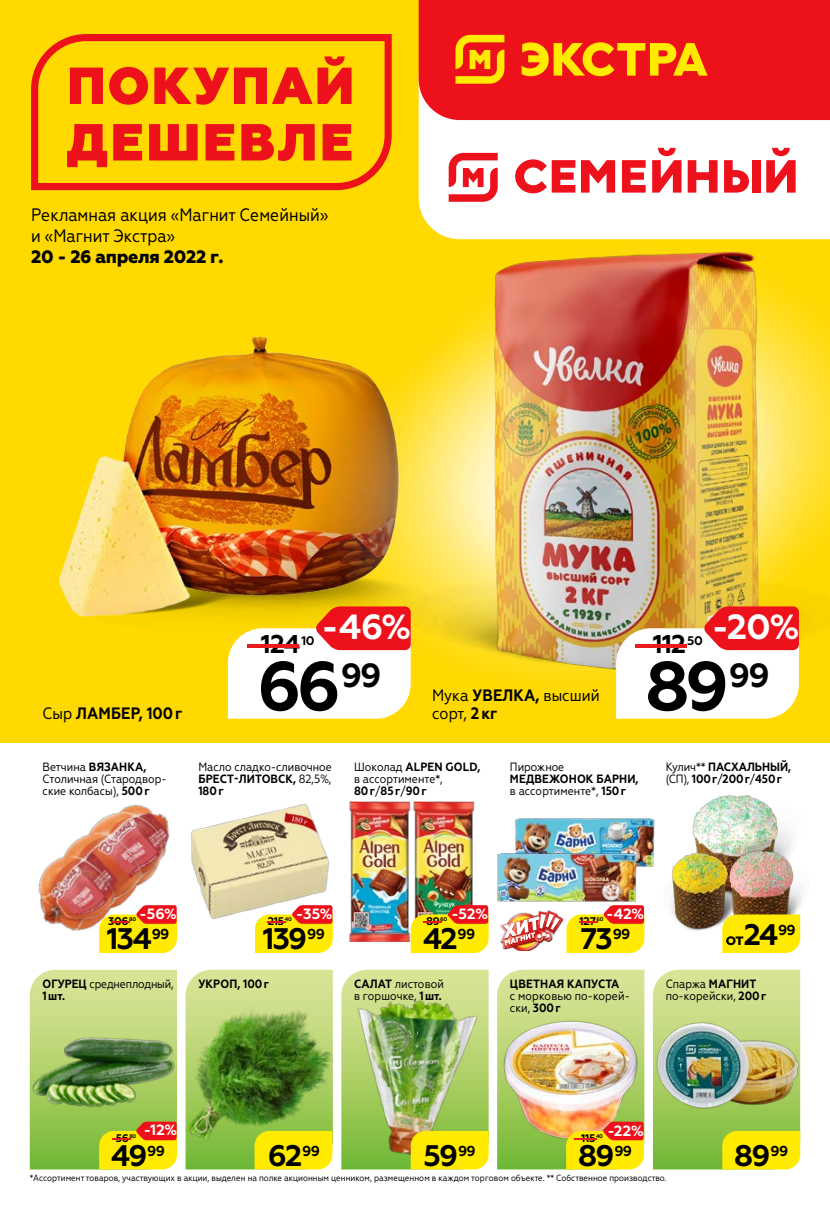
<style>
.page{position:relative;width:830px;height:1212px;background:#fff}
.page>*{position:absolute;margin:0;border:0;box-sizing:border-box;transform-origin:0 0}
.t1{font:700 69px "Geometria";color:#000}
.t2{font:700 34.95px "Geometria";color:#fff}
.t3{font:700 29.7px "Geometria";letter-spacing:-.06em;color:#000}
.t4{font:700 25.65px "Geometria";letter-spacing:-.03em;color:#000}
.t5{font:18px/21px "Geometria Narrow";color:#000}
.t6{font:800 18px "Geometria";letter-spacing:-.02em;color:#000}
.t7{font:16.5px/18px "Geometria Narrow";color:#000}
.t8{font:700 16.5px "Geometria Narrow";letter-spacing:.01em;color:#000}
.t9{font:700 14.85px "Geometria";color:#fff}
.t10{font:700 12.45px "Geometria";color:#000}
.t11{font:12px/12px "Geometria Narrow";color:#000}
.t12{font:700 12px/12px "Geometria Narrow";letter-spacing:.01em;color:#000}
.t13{font:700 11.1px "Geometria";letter-spacing:-.03em;color:#000}
.t14{font:9px "Geometria Narrow";color:#000}
.t15{font:700 5.4px "Geometria";color:#000}
.s1{font-weight:400}
.s2{font-size:25.65px;color:#ea1a1f}
.s3{font-weight:700}
.s4{color:#ea1a1f}
.s5{font-size:11.1px;color:#ea1a1f}
</style>
<div class="page">
<div style="left:0;top:0;width:829px;height:743px;background:#ffd900"></div>
<img style="left:500px;top:911px;width:62px;height:39px">
<img style="left:503px;top:913px;width:56px;height:32px">
<div style="left:418px;top:120px;width:411px;height:80px;background:#fff"></div>
<div style="left:751px;top:160px;width:9px;height:33px;background:#ed111c"></div>
<svg style="left:723px;top:160px;width:25px;height:33px"></svg>
<svg style="left:687px;top:160px;width:30px;height:33px"></svg>
<svg style="left:621px;top:160px;width:24px;height:33px"></svg>
<svg style="left:515px;top:159px;width:100px;height:34px;background:#f4777d"></svg>
<svg style="left:765px;top:148px;width:30px;height:45px"></svg>
<svg style="left:651px;top:148px;width:30px;height:45px"></svg>
<svg style="left:448px;top:153px;width:49px;height:47px;background:#f57d83"></svg>
<div style="left:418px;top:0;width:411px;height:120px;background:#ed111c"></div>
<svg style="left:521px;top:42px;width:186px;height:34px;background:#f6820d"></svg>
<svg style="left:455px;top:35px;width:49px;height:49px;background:#f6880c"></svg>
<img style="left:59px;top:336px;width:246px;height:281px">
<img style="left:693px;top:795px;width:91px;height:46px">
<img style="left:692px;top:824px;width:77px;height:22px">
<img style="left:671px;top:846px;width:51px;height:85px">
<img style="left:722px;top:841px;width:80px;height:103px">
<img style="left:722px;top:848px;width:75px;height:66px">
<img style="left:488px;top:991px;width:1px;height:168px">
<img style="left:147px;top:1089px;width:203px;height:81px">
<img style="left:515px;top:818px;width:140px;height:49px">
<img style="left:497px;top:848px;width:145px;height:54px">
<img style="left:38px;top:804px;width:140px;height:135px">
<img style="left:191px;top:804px;width:138px;height:115px">
<img style="left:414px;top:802px;width:61px;height:103px">
<img style="left:349px;top:802px;width:65px;height:140px">
<img style="left:305px;top:356px;width:76px;height:250px">
<img style="left:381px;top:200px;width:448px;height:313px">
<img style="left:359px;top:513px;width:440px;height:178px">
<img style="left:402px;top:235px;width:427px;height:448px">
<svg style="left:31px;top:34px;width:360px;height:156px"></svg>
<svg style="left:67px;top:124px;width:284px;height:43px"></svg>
<svg style="left:70px;top:56px;width:281px;height:49px"></svg>
<svg style="left:228px;top:606px;width:182px;height:113px;background:#facdb3"></svg>
<svg style="left:615px;top:606px;width:183px;height:113px;background:#f5c8bc"></svg>
<img style="left:652px;top:970px;width:147px;height:199px">
<img style="left:341px;top:970px;width:147px;height:199px">
<svg style="left:185px;top:970px;width:148px;height:199px;background:#93b349"></svg>
<svg style="left:410px;top:905px;width:78px;height:48px;background:#eab918"></svg>
<svg style="left:566px;top:905px;width:78px;height:48px;background:#fbc527"></svg>
<img style="left:497px;top:970px;width:147px;height:199px">
<svg style="left:30px;top:970px;width:147px;height:199px;background:#a6bd5b"></svg>
<svg style="left:722px;top:914px;width:77px;height:39px;background:#f5e107"></svg>
<svg style="left:255px;top:905px;width:78px;height:48px;background:#fbc426"></svg>
<svg style="left:99px;top:905px;width:78px;height:48px;background:#f9bf20"></svg>
<h3 class="t5" style="left:31px;top:204px;width:299px">Рекламная акция «Магнит Семейный» и «Магнит Экстра»</h3>
<h3 class="t6" style="left:31px;top:246px;width:194px">20 - 26 апреля 2022 г.</h3>
<h3 class="t8" style="left:43px;top:703px;width:141px"><span class="s1">Сыр</span> ЛАМБЕР, 100г</h3>
<h2 class="t2" style="left:321px;top:606px;width:91px">-46%</h2>
<h3 class="t4" style="left:261px;top:629px;width:41px">124</h3>
<p class="t10" style="left:231px;top:633px;width:85px"><span class="s2">-</span>10</p>
<h1 class="t1" style="left:257px;top:645px;width:126px">66<sup>99</sup></h1>
<h3 class="t7" style="left:432px;top:686px;width:169px">Мука <span class="s3">УВЕЛКА,</span> высший сорт, <span class="s3">2кг</span></h3>
<h2 class="t2" style="left:711px;top:606px;width:89px">-20%</h2>
<h3 class="t4" style="left:652px;top:629px;width:35px">112</h3>
<p class="t10" style="left:618px;top:633px;width:85px"><span class="s2">-</span>50</p>
<h1 class="t1" style="left:645px;top:645px;width:126px">89<sup>99</sup></h1>
<p class="t11" style="left:198px;top:761px;width:135px;text-align:justify">Масло сладко-сливочное <span class="s3">БРЕСТ-ЛИТОВСК,</span> 82,5%, <span class="s3">180г</span></p>
<p class="t11" style="left:354px;top:761px;width:128px">Шоколад <span class="s3">ALPEN GOLD, </span>в ассортименте*,<br><span class="s3">80г</span>/<span class="s3">85г</span>/<span class="s3">90г</span></p>
<p class="t12" style="left:665px;top:761px;width:127px"><span class="s1">Кулич**</span> ПАСХАЛЬНЫЙ, <span class="s1">(СП),</span> 100г<span class="s1">/</span>200г<span class="s1">/</span>450г</p>
<p class="t11" style="left:43px;top:761px;width:125px">Ветчина <span class="s3">ВЯЗАНКА,<br></span>Столичная (Стародвор&shy;ские колбасы), <span class="s3">500г</span></p>
<p class="t11" style="left:509px;top:761px;width:56px">Пирожное</p>
<p class="t12" style="left:509px;top:773px;width:130px">МЕДВЕЖОНОК БАРНИ, <span class="s1">в ассортименте*,</span> 150г</p>
<p class="t9" style="left:139px;top:905px;width:39px">-56%</p>
<h3 class="t3" style="left:107px;top:921px;width:64px">134<sup>99</sup></h3>
<h3 class="t3" style="left:743px;top:917px;width:54px">24<sup>99</sup></h3>
<p class="t9" style="left:451px;top:905px;width:38px">-52%</p>
<p class="t9" style="left:606px;top:905px;width:40px">-42%</p>
<h3 class="t3" style="left:580px;top:921px;width:51px">73<sup>99</sup></h3>
<p class="t9" style="left:296px;top:905px;width:38px">-35%</p>
<h3 class="t3" style="left:263px;top:921px;width:64px">139<sup>99</sup></h3>
<p class="t13" style="left:416px;top:915px;width:32px"><span class="s4">-</span>89<sup>60</sup></p>
<p class="t13" style="left:105px;top:915px;width:32px"><span class="s4">-</span>306<sup>80</sup></p>
<p class="t13" style="left:261px;top:915px;width:32px"><span class="s4">-</span>215<sup>40</sup></p>
<p class="t13" style="left:572px;top:915px;width:32px"><span class="s4">-</span>127<sup>60</sup></p>
<h3 class="t3" style="left:423px;top:921px;width:54px">42<sup>99</sup></h3>
<p class="t11" style="left:43px;top:977px;width:132px"><span class="s3">ОГУРЕЦ</span> среднеплодный,<br><span class="s3">1шт.</span></p>
<p class="t12" style="left:509px;top:977px;width:111px">ЦВЕТНАЯ КАПУСТА</p>
<p class="t12" style="left:198px;top:977px;width:72px">УКРОП, 100г</p>
<p class="t11" style="left:354px;top:977px;width:91px"><span class="s3">САЛАТ</span> листовой в горшочке, <span class="s3">1шт.</span></p>
<p class="t11" style="left:665px;top:977px;width:102px">Спаржа <span class="s3">МАГНИТ </span>по-корейски, <span class="s3">200г</span></p>
<p class="t11" style="left:509px;top:989px;width:121px">с морковью по-корей&shy;ски, <span class="s3">300г</span></p>
<p class="t9" style="left:144px;top:1121px;width:35px">-12%</p>
<h3 class="t3" style="left:111px;top:1138px;width:55px">49<sup>99</sup></h3>
<p class="t13" style="left:116px;top:1131px;width:15px">56</p>
<p class="t15" style="left:106px;top:1133px;width:32px"><span class="s5">-</span>80</p>
<h3 class="t3" style="left:268px;top:1138px;width:54px">62<sup>99</sup></h3>
<h3 class="t3" style="left:423px;top:1138px;width:54px">59<sup>99</sup></h3>
<p class="t9" style="left:607px;top:1121px;width:38px">-22%</p>
<h3 class="t3" style="left:577px;top:1138px;width:55px">89<sup>99</sup></h3>
<p class="t13" style="left:581px;top:1131px;width:16px">115</p>
<p class="t15" style="left:566px;top:1133px;width:38px"><span class="s5">-</span>40</p>
<p class="t14" style="left:30px;top:1173px;width:638px">*Ассортимент товаров, участвующих в акции, выделен на полке акционным ценником, размещенном в каждом торговом объекте. ** Собственное производство.</p>
<h3 class="t3" style="left:733px;top:1138px;width:55px">89<sup>99</sup></h3>
</div>
